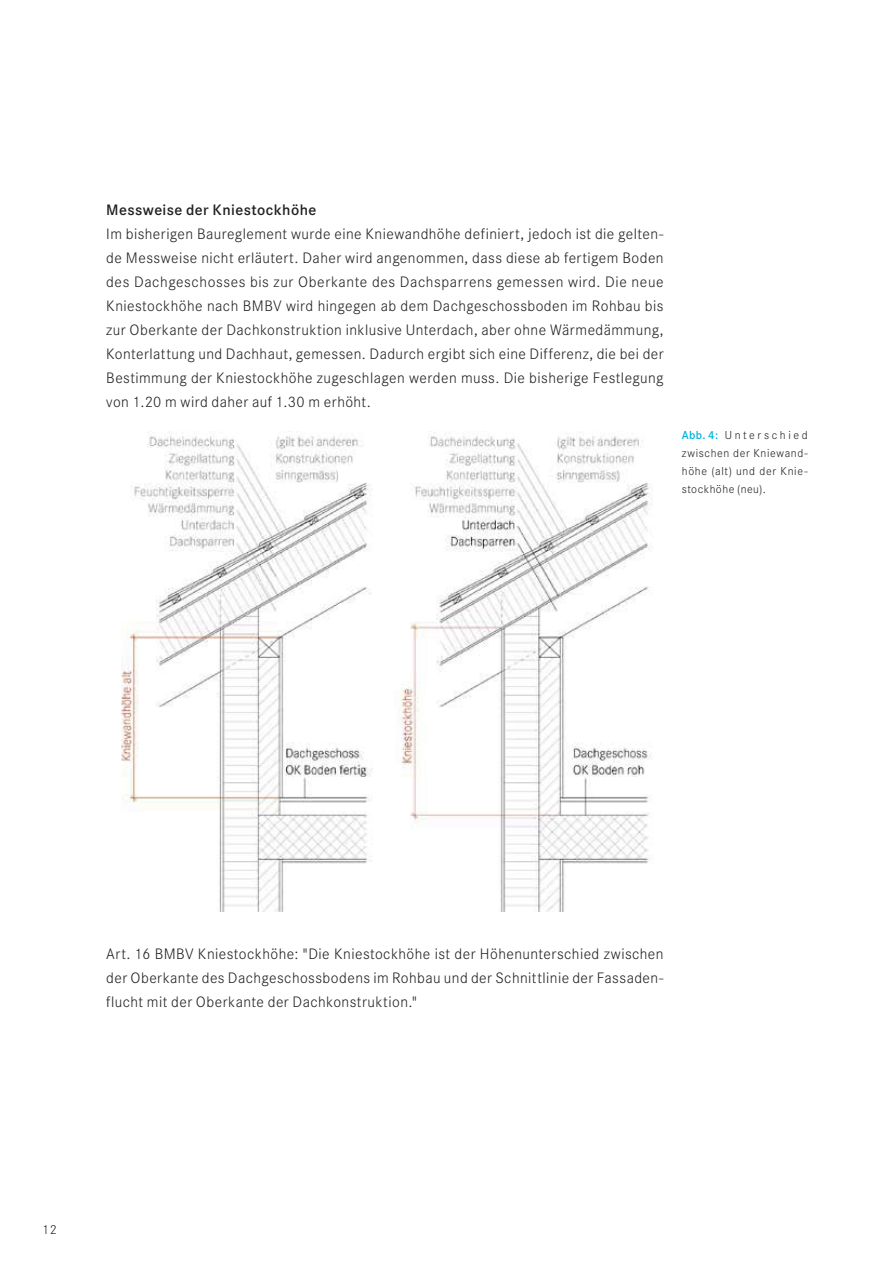
<style>
.page{position:relative;width:893px;height:1263px;background:#fff}
.page>*{position:absolute;margin:0;border:0;box-sizing:border-box;transform-origin:0 0}
.t1{font:300 15.75px/24px "Corporate S Pro";letter-spacing:.025em;color:#231f20;text-align:justify}
.t2{font:600 15.75px "Corporate S Pro";letter-spacing:.025em;color:#231f20}
.t3{font:300 13.5px "Corporate S Pro";color:#231f20}
.t4{font:300 12px/18px "Corporate S Pro";letter-spacing:.055em;color:#231f20;text-align:justify}
.s1{font-weight:600;color:#00b2dc}
</style>
<div class="page">
<img style="left:401px;top:431px;width:252px;height:480px">
<img style="left:121px;top:431px;width:252px;height:480px">
<p class="t2" style="left:106px;top:204px;width:212px">Messweise der Kniestockhöhe</p>
<p class="t1" style="left:106px;top:224px;width:559px">Im bisherigen Baureglement wurde eine Kniewandhöhe definiert, jedoch ist die gelten&shy;de Messweise nicht erläutert. Daher wird angenommen, dass diese ab fertigem Boden des Dachgeschosses bis zur Oberkante des Dachsparrens gemessen wird. Die neue Kniestockhöhe nach BMBV wird hingegen ab dem Dachgeschossboden im Rohbau bis zur Oberkante der Dachkonstruktion inklusive Unterdach, aber ohne Wärmedämmung, Konterlattung und Dachhaut, gemessen. Dadurch ergibt sich eine Differenz, die bei der Bestimmung der Kniestockhöhe zugeschlagen werden muss. Die bisherige Festlegung von 1.20 m wird daher auf 1.30 m erhöht.</p>
<p class="t4" style="left:682px;top:428px;width:127px"><span class="s1">Abb. 4:</span> Unterschied zwischen der Kniewand&shy;höhe (alt) und der Knie&shy;stockhöhe (neu).</p>
<p class="t1" style="left:106px;top:943px;width:559px">Art. 16 BMBV Kniestockhöhe: "Die Kniestockhöhe ist der Höhenunterschied zwischen der Oberkante des Dachgeschossbodens im Rohbau und der Schnittlinie der Fassaden&shy;flucht mit der Oberkante der Dachkonstruktion."</p>
<p class="t3" style="left:43px;top:1224px;width:16px">12</p>
</div>
